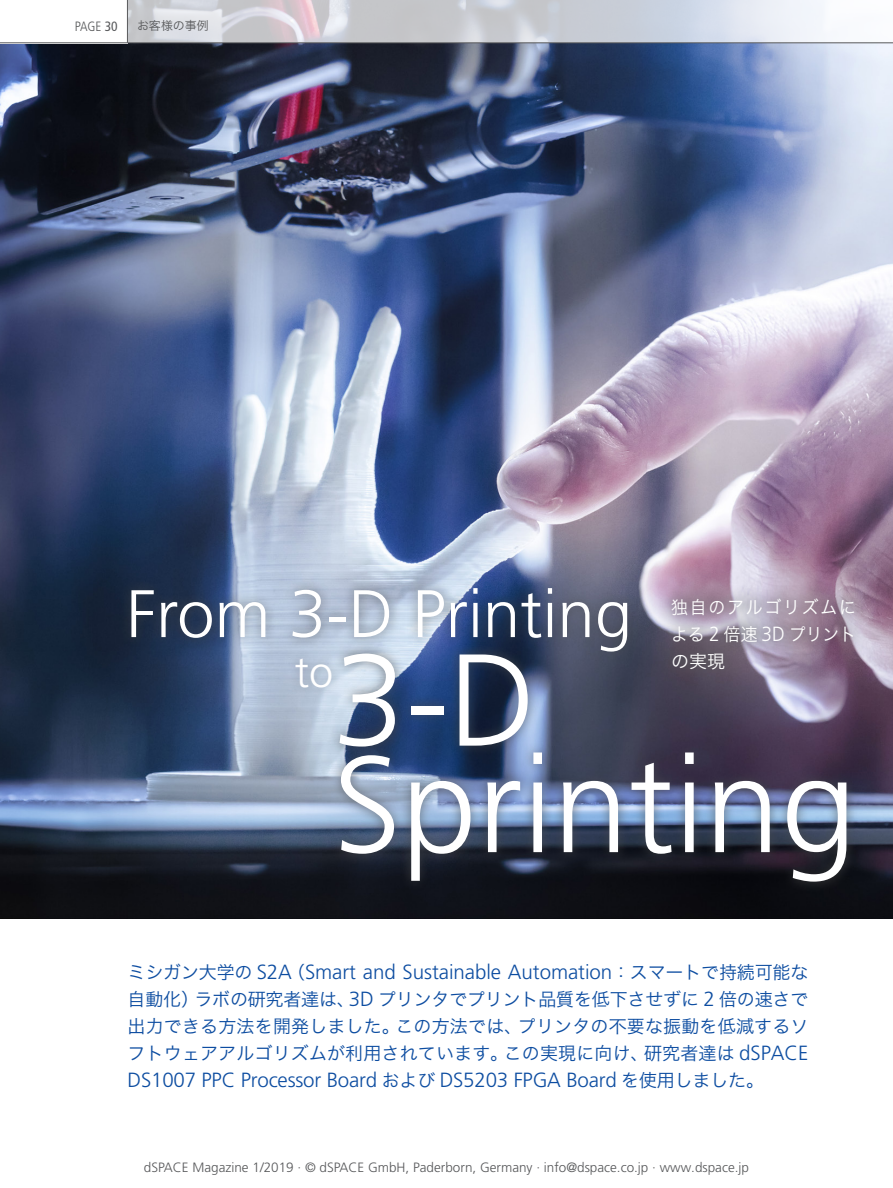
<style>
.page{position:relative;width:893px;height:1188px;background:#fff}
.page>*{position:absolute;margin:0;border:0;box-sizing:border-box;transform-origin:0 0}
.t1{font:300 136.5px "Frutiger LT Pro";color:#fff}
.t2{font:300 130.5px "Frutiger LT Pro";color:#fff}
.t3{font:300 67.05px "Frutiger LT Pro";color:#fff}
.t4{font:300 43.35px "Frutiger LT Pro";color:#fff}
.HL_14_18_light_c100m{font:300 20.55px "Frutiger LT Pro";letter-spacing:-.01em;color:#0d4da1}
.HL_14_18_light_c100m-2{font:18px/27px "Hira Kaku Pro W3";letter-spacing:.01em;color:#0d4da1;text-align:justify}
.J_Title_white{font:18px/27px "Hira Kaku Pro W3";letter-spacing:.105em;color:#fff;text-align:justify;scale:.94 1}
.t5{font:300 13.5px "Frutiger LT Pro";color:#57585a}
.t6{font:300 condensed 13.5px "Frutiger LT Pro";color:#57585a}
.J_Heder_Left{font:12px "Hira Kaku Pro W3";letter-spacing:-.015em;color:#57585a}
.s1{font-weight:400}
.s2{font-family:"Frutiger LT Pro";font-weight:300;font-size:20.55px}
.s3{font-family:"Hira Kaku Pro W3";font-weight:400;font-size:18px}
</style>
<div class="page">
<img style="left:0;top:44px;width:893px;height:875px">
<div style="left:120px;top:577px;width:518px;height:86px;background:#4b4c4d;opacity:.7"></div>
<div style="left:329px;top:642px;width:528px;height:251px;background:#4b4c4d;opacity:.7"></div>
<div style="left:286px;top:649px;width:55px;height:47px;background:#57585a;opacity:.41"></div>
<svg style="left:128px;top:0;width:765px;height:43px;background:#d3d5db"></svg>
<hr style="left:0;top:43px;width:893px;height:1px;background:#57585a">
<hr style="left:127px;top:0;width:1px;height:43px;background:#57585a">
<svg style="left:657px;top:584px;width:212px;height:100px;background:#958599"></svg>
<p class="t6" style="left:75px;top:18px;width:44px">PAGE <span class="s1">30</span></p>
<p class="J_Heder_Left" style="left:137px;top:15px;width:73px">お客様の事例</p>
<p class="t3" style="left:126px;top:575px;width:507px">From 3-D Printing</p>
<p class="t2" style="left:333px;top:625px;width:205px">3-D</p>
<p class="t1" style="left:333px;top:726px;width:525px">Sprinting</p>
<p class="J_Title_white" style="left:671px;top:592px;width:198px">独自のアルゴリズムによる <span class="s2">2</span> 倍速 <span class="s2">3D</span> プリントの実現</p>
<p class="t4" style="left:295px;top:647px;width:40px">to</p>
<p class="HL_14_18_light_c100m" style="left:128px;top:960px;width:682px"><span class="s3">ミシガン大学の</span> S2A<span class="s3">（</span>Smart and Sustainable Automation<span class="s3">：スマートで持続可能な</span></p>
<p class="HL_14_18_light_c100m-2" style="left:128px;top:984px;width:682px">自動化）ラボの研究者達は、<span class="s2">3D</span> プリンタでプリント品質を低下させずに <span class="s2">2</span> 倍の速さで出力できる方法を開発しました。この方法では、プリンタの不要な振動を低減するソフトウェアアルゴリズムが利用されています。この実現に向け、研究者達は <span class="s2">dSPACE</span></p>
<p class="HL_14_18_light_c100m" style="left:128px;top:1068px;width:638px">DS1007 PPC Processor Board <span class="s3">および</span> DS5203 FPGA Board <span class="s3">を使用しました。</span></p>
<p class="t5" style="left:144px;top:1159px;width:607px">dSPACE Magazine 1/2019 · © dSPACE GmbH, Paderborn, Germany · info@dspace.co.jp · www.dspace.jp</p>
</div>
